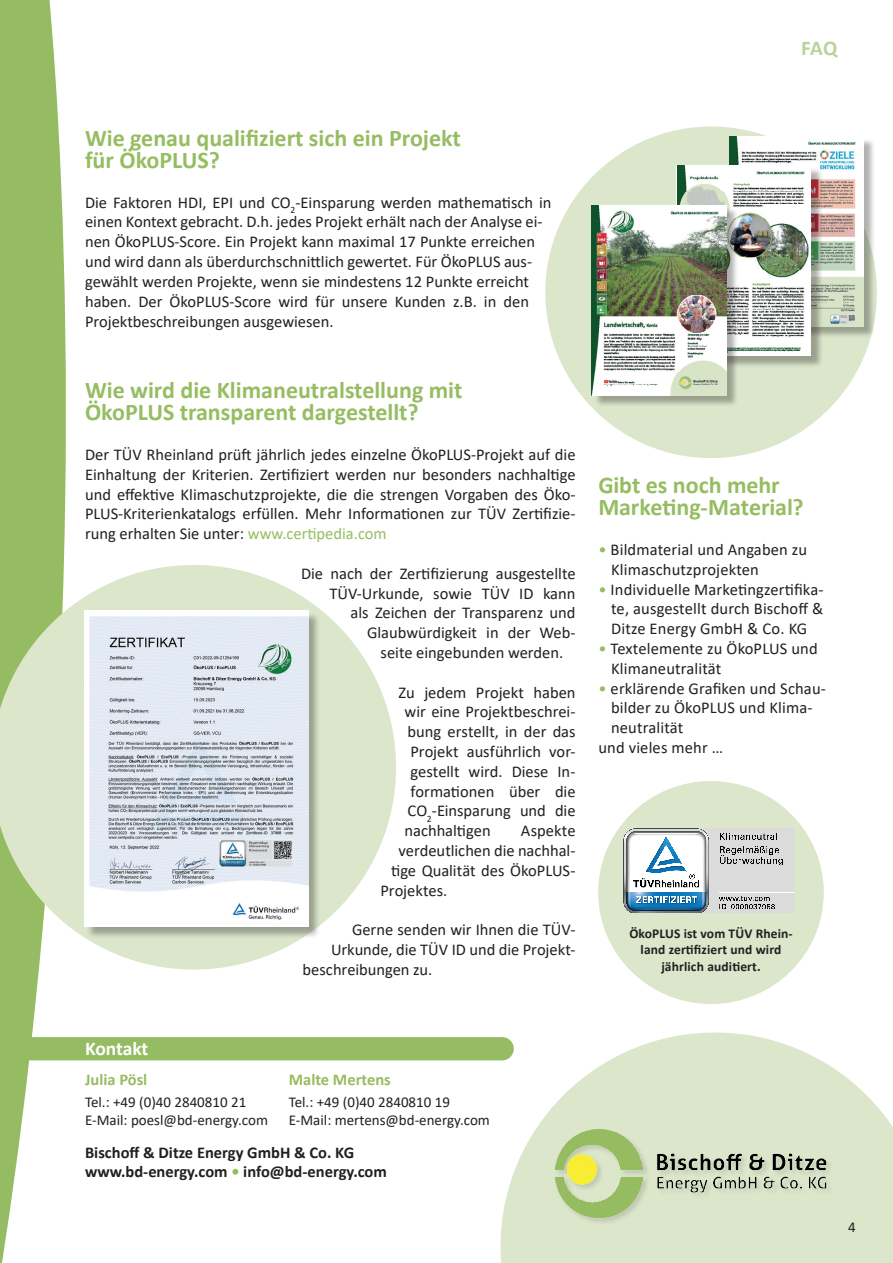
<style>
.page{position:relative;width:893px;height:1263px;background:#fff}
.page>*{position:absolute;margin:0;border:0;box-sizing:border-box;transform-origin:0 0}
.t1{font:700 24px/22.5px "Calibri";color:#96bd61}
.t2{font:700 21px "Calibri";color:#bdd29b}
.t3{font:700 19.5px "Calibri";letter-spacing:-.01em;color:#fff}
.t4{font:16.5px/19.8px "Calibri";color:#231f20}
.t5{font:700 16.5px/19.5px "Calibri";color:#231f20}
.t6{font:700 16.5px "Calibri";color:#96bd61}
.t7{font:15px/18px "Calibri";color:#231f20}
.t8{font:700 13.5px/16.2px "Calibri";letter-spacing:.01em;color:#231f20;text-align:center}
.s1{color:#96bd61}
.s2{color:#95bc62}
</style>
<div class="page">
<svg style="left:0;top:0;width:106px;height:1263px"></svg>
<svg style="left:500px;top:1032px;width:393px;height:231px;fill:#dbe6ca"></svg>
<div style="left:554px;top:1128px;width:279px;height:97px;background:#dbe6ca"></div>
<img style="left:555px;top:1129px;width:272px;height:90px">
<div style="left:545px;top:126px;width:332px;height:332px;background:#dbe6ca;border-radius:50%"></div>
<svg style="left:0;top:565px;width:396px;height:404px;fill:#dbe6ca"></svg>
<div style="left:0;top:1037px;width:514px;height:23px;background:#95bc62"></div>
<div style="left:598px;top:781px;width:226px;height:223px;background:#dbe6ca;border-radius:50%"></div>
<img style="left:623px;top:828px;width:170px;height:85px">
<div style="left:731px;top:138px;width:145px;height:200px;background:#231f20;opacity:.35"></div>
<img style="left:729px;top:136px;width:135px;height:190px">
<div style="left:678px;top:168px;width:145px;height:200px;background:#231f20;opacity:.35"></div>
<img style="left:678px;top:166px;width:131px;height:190px">
<div style="left:594px;top:207px;width:144px;height:200px;background:#231f20;opacity:.35"></div>
<img style="left:592px;top:205px;width:134px;height:190px">
<div style="left:86px;top:612px;width:234px;height:327px;background:#231f20;opacity:.35"></div>
<img style="left:85px;top:611px;width:223px;height:316px">
<p class="t2" style="left:801px;top:33px;width:38px">FAQ</p>
<h1 class="t1" style="left:85px;top:126px;width:377px">Wie genau qualifiziert sich ein Projekt für ÖkoPLUS?</h1>
<p class="t4" style="left:85px;top:192px;width:468px">Die Faktoren HDI, EPI und CO<sub>2</sub>-Einsparung werden mathematisch in einen Kontext gebracht. D.h. jedes Projekt erhält nach der Analyse ei&shy;nen ÖkoPLUS-Score. Ein Projekt kann maximal 17 Punkte erreichen und wird dann als überdurchschnittlich gewertet. Für ÖkoPLUS aus&shy;gewählt werden Projekte, wenn sie mindestens 12 Punkte erreicht haben. Der ÖkoPLUS-Score wird für unsere Kunden z.B. in den Projektbeschreibungen ausgewiesen.</p>
<h1 class="t1" style="left:85px;top:378px;width:379px">Wie wird die Klimaneutralstellung mit<br>ÖkoPLUS transparent dargestellt?</h1>
<p class="t4" style="left:85px;top:444px;width:492px;text-align:justify">Der TÜV Rheinland prüft jährlich jedes einzelne ÖkoPLUS-Projekt auf die Einhaltung der Kriterien. Zertifiziert werden nur besonders nachhaltige und effektive Klimaschutzprojekte, die die strengen Vorgaben des Öko-PLUS-Kriterienkatalogs erfüllen. Mehr Informationen zur TÜV Zertifizie&shy;rung erhalten Sie unter: <span class="s1">www.certipedia.com</span></p>
<p class="t4" style="left:301px;top:563px;width:276px">Die nach der Zertifizierung ausgestellte</p>
<p class="t4" style="left:330px;top:583px;width:247px">TÜV-Urkunde, sowie TÜV ID kann</p>
<p class="t4" style="left:351px;top:603px;width:226px">als Zeichen der Transparenz und</p>
<p class="t4" style="left:367px;top:622px;width:210px">Glaubwürdigkeit in der Web-</p>
<p class="t4" style="left:381px;top:642px;width:184px">seite eingebunden werden.</p>
<p class="t4" style="left:399px;top:682px;width:178px">Zu jedem Projekt haben</p>
<p class="t4" style="left:405px;top:702px;width:172px">wir eine Projektbeschrei-</p>
<p class="t4" style="left:408px;top:721px;width:170px">bung erstellt, in der das</p>
<p class="t4" style="left:411px;top:741px;width:166px">Projekt ausführlich vor-</p>
<p class="t4" style="left:411px;top:761px;width:166px">gestellt wird. Diese In-</p>
<p class="t4" style="left:411px;top:781px;width:166px">formationen über die</p>
<p class="t4" style="left:408px;top:801px;width:170px">CO<sub>2</sub>-Einsparung und die</p>
<p class="t4" style="left:405px;top:820px;width:88px">nachhaltigen</p>
<p class="t4" style="left:521px;top:820px;width:56px">Aspekte</p>
<p class="t4" style="left:399px;top:840px;width:178px">verdeutlichen die nachhal-</p>
<p class="t4" style="left:391px;top:860px;width:186px">tige Qualität des ÖkoPLUS-</p>
<p class="t4" style="left:381px;top:880px;width:68px">Projektes.</p>
<p class="t4" style="left:352px;top:919px;width:225px">Gerne senden wir Ihnen die TÜV-</p>
<p class="t4" style="left:331px;top:939px;width:246px">Urkunde, die TÜV ID und die Projekt-</p>
<p class="t4" style="left:303px;top:959px;width:131px">beschreibungen zu.</p>
<h1 class="t1" style="left:598px;top:473px;width:207px">Gibt es noch mehr<br>Marketing-Material?</h1>
<p class="t4" style="left:611px;top:539px;width:198px;text-indent:-13px"><span class="s1">•</span> Bildmaterial und Angaben zu<br>Klimaschutzprojekten</p>
<p class="t4" style="left:611px;top:579px;width:214px;text-align:justify;text-indent:-13px"><span class="s1">•</span> Individuelle Marketingzertifika&shy;te, ausgestellt durch Bischoff &amp; Ditze Energy GmbH &amp; Co. KG</p>
<p class="t4" style="left:611px;top:638px;width:208px;text-indent:-13px"><span class="s1">•</span> Textelemente zu ÖkoPLUS und<br>Klimaneutralität</p>
<p class="t4" style="left:598px;top:678px;width:229px"><span class="s1">•</span> erklärende Grafiken und Schau-</p>
<p class="t4" style="left:611px;top:697px;width:203px">bilder zu ÖkoPLUS und Klima-</p>
<p class="t4" style="left:611px;top:717px;width:74px">neutralität</p>
<p class="t4" style="left:598px;top:737px;width:126px">und vieles mehr …</p>
<p class="t8" style="left:629px;top:925px;width:165px">ÖkoPLUS ist vom TÜV Rhein&shy;land zertifiziert und wird jährlich auditiert.</p>
<p class="t3" style="left:85px;top:1034px;width:65px">Kontakt</p>
<p class="t6" style="left:85px;top:1067px;width:64px">Julia Pösl</p>
<p class="t7" style="left:85px;top:1092px;width:184px">Tel.: +49 (0)40 2840810 21<br>E-Mail: poesl@bd-energy.com</p>
<p class="t6" style="left:289px;top:1067px;width:104px">Malte Mertens</p>
<p class="t7" style="left:289px;top:1092px;width:203px">Tel.: +49 (0)40 2840810 19<br>E-Mail: mertens@bd-energy.com</p>
<p class="t5" style="left:85px;top:1142px;width:303px">Bischoff &amp; Ditze Energy GmbH &amp; Co. KG www.bd-energy.com <span class="s2">•</span> info@bd-energy.com</p>
<p class="t7" style="left:848px;top:1218px;width:9px">4</p>
</div>
